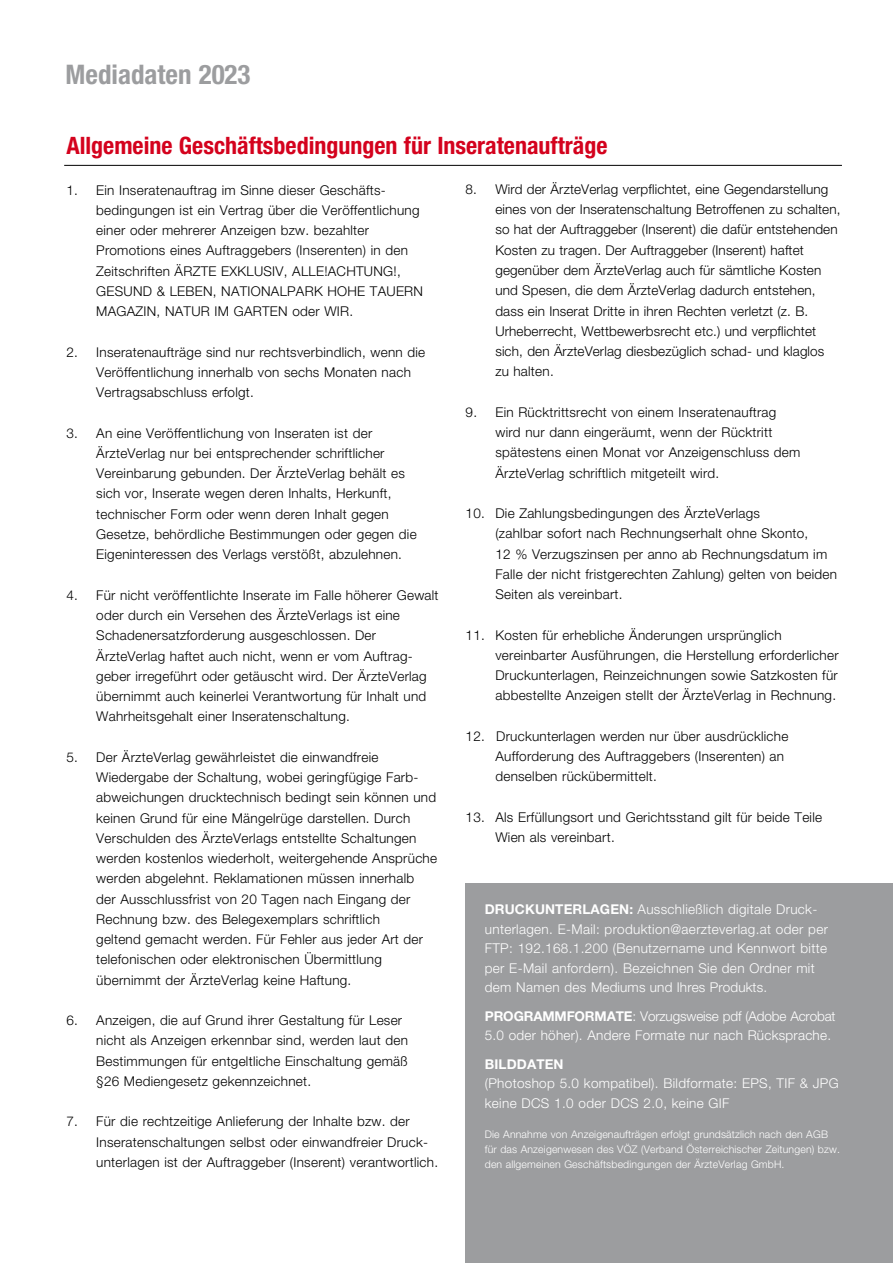
<style>
.page{position:relative;width:893px;height:1263px;background:#fff}
.page>*{position:absolute;margin:0;border:0;box-sizing:border-box;transform-origin:0 0}
.t1{font:700 condensed 27px "Helvetica Neue LT Std";color:#9c9d9f}
.t2{font:700 condensed 24px "Helvetica Neue LT Std";color:#d4021d}
.t3{font:300 13.5px/20.2px "Helvetica Neue LT Std";letter-spacing:.02em;color:#000}
.t4{font:300 13.5px/19.5px "Helvetica Neue LT Std";letter-spacing:.025em;color:#fff}
.t5{font:700 13.5px "Helvetica Neue LT Std";letter-spacing:.01em;color:#fff}
.t6{font:300 10.5px/15px "Helvetica Neue LT Std";letter-spacing:.015em;color:#fff}
.s1{font-weight:700}
</style>
<div class="page">
<div style="left:466px;top:884px;width:427px;height:379px;background:#9c9d9f"></div>
<hr style="left:64px;top:165px;width:778px;height:1px;background:#000">
<h1 class="t1" style="left:66px;top:64px;width:186px">Mediadaten 2023</h1>
<h2 class="t2" style="left:66px;top:136px;width:542px">Allgemeine Geschäftsbedingungen für Inseratenaufträge</h2>
<p class="t3" style="left:96px;top:180px;width:328px;text-indent:-30px">1. Ein Inseratenauftrag im Sinne dieser Geschäfts&shy;bedingungen ist ein Vertrag über die Veröffentlichung einer oder mehrerer Anzeigen bzw. bezahlter Promotions eines Auftraggebers (Inserenten) in den Zeitschriften ÄRZTE EXKLUSIV, ALLE!ACHTUNG!, GESUND &amp; LEBEN, NATIONALPARK HOHE TAUERN MAGAZIN, NATUR IM GARTEN oder WIR.</p>
<p class="t3" style="left:96px;top:342px;width:331px;text-indent:-30px">2. Inseratenaufträge sind nur rechtsverbindlich, wenn die<br>Veröffentlichung innerhalb von sechs Monaten nach<br>Vertragsabschluss erfolgt.</p>
<p class="t3" style="left:96px;top:423px;width:322px;text-indent:-30px">3. An eine Veröffentlichung von Inseraten ist der ÄrzteVerlag nur bei entsprechender schriftlicher Vereinbarung gebunden. Der ÄrzteVerlag behält es sich vor, Inserate wegen deren Inhalts, Herkunft, technischer Form oder wenn deren Inhalt gegen Gesetze, behördliche Bestimmungen oder gegen die Eigeninteressen des Verlags verstößt, abzulehnen.</p>
<p class="t3" style="left:96px;top:585px;width:344px;text-indent:-30px">4. Für nicht veröffentlichte Inserate im Falle höherer Gewalt oder durch ein Versehen des ÄrzteVerlags ist eine Schaden ersatzforderung ausgeschlossen. Der ÄrzteVerlag haftet auch nicht, wenn er vom Auftrag&shy;geber irre geführt oder getäuscht wird. Der ÄrzteVerlag übernimmt auch keinerlei Verantwortung für Inhalt und Wahrheitsgehalt einer Inseratenschaltung.</p>
<p class="t3" style="left:96px;top:747px;width:342px;text-indent:-30px">5. Der ÄrzteVerlag gewährleistet die einwandfreie Wiedergabe der Schaltung, wobei geringfügige Farb&shy;abweichungen drucktechnisch bedingt sein können und keinen Grund für eine Mängelrüge darstellen. Durch Verschulden des ÄrzteVerlags entstellte Schaltungen werden kostenlos wiederholt, weiter gehende Ansprüche werden abgelehnt. Reklamationen müssen innerhalb der Ausschluss frist von 20 Tagen nach Eingang der Rechnung bzw. des Beleg exemplars schriftlich<br>geltend gemacht werden. Für Fehler aus jeder Art der telefonischen oder elektronischen Übermittlung übernimmt der ÄrzteVerlag keine Haftung.</p>
<p class="t3" style="left:96px;top:1010px;width:313px;text-indent:-30px">6. Anzeigen, die auf Grund ihrer Gestaltung für Leser nicht als Anzeigen erkennbar sind, werden laut den Bestimmungen für entgeltliche Einschaltung gemäß §26 Mediengesetz gekennzeichnet.</p>
<p class="t3" style="left:96px;top:1111px;width:343px;text-indent:-30px">7. Für die rechtzeitige Anlieferung der Inhalte bzw. der<br>Inseratenschaltungen selbst oder einwand freier Druck&shy;unterlagen ist der Auftraggeber (Inserent) verantwortlich.</p>
<p class="t3" style="left:495px;top:179px;width:347px;text-indent:-30px">8. Wird der ÄrzteVerlag verpflichtet, eine Gegen darstellung eines von der Inseratenschaltung Betroffenen zu schalten, so hat der Auftraggeber (Inserent) die dafür entstehenden Kosten zu tragen. Der Auftraggeber (Inserent) haftet gegenüber dem ÄrzteVerlag auch für sämtliche Kosten und Spesen, die dem ÄrzteVerlag dadurch entstehen, dass ein Inserat Dritte in ihren Rechten verletzt (z. B.<br>Urheberrecht, Wett bewerbsrecht etc.) und verpflichtet sich, den ÄrzteVerlag diesbezüglich schad- und klaglos zu halten.</p>
<p class="t3" style="left:495px;top:402px;width:307px;text-indent:-30px">9. Ein Rücktrittsrecht von einem Inseratenauftrag wird nur dann eingeräumt, wenn der Rücktritt spätestens einen Monat vor Anzeigenschluss dem ÄrzteVerlag schriftlich mitgeteilt wird.</p>
<p class="t3" style="left:495px;top:503px;width:343px;text-indent:-30px">10. Die Zahlungsbedingungen des ÄrzteVerlags<br>(zahlbar sofort nach Rechnungserhalt ohne Skonto,<br>12 % Verzugszinsen per anno ab Rechnungsdatum im Falle der nicht fristgerechten Zahlung) gelten von beiden Seiten als vereinbart.</p>
<p class="t3" style="left:495px;top:625px;width:345px;text-indent:-30px">11. Kosten für erhebliche Änderungen ursprünglich vereinbarter Ausführungen, die Herstellung erforderlicher Druckunterlagen, Reinzeichnungen sowie Satzkosten für abbestellte Anzeigen stellt der ÄrzteVerlag in Rechnung.</p>
<p class="t3" style="left:495px;top:726px;width:295px;text-indent:-30px">12. Druckunterlagen werden nur über ausdrückliche<br>Aufforderung des Auftraggebers (Inserenten) an denselben rückübermittelt.</p>
<p class="t3" style="left:495px;top:807px;width:328px;text-indent:-30px">13. Als Erfüllungsort und Gerichtsstand gilt für beide Teile<br>Wien als vereinbart.</p>
<p class="t4" style="left:485px;top:900px;width:345px"><span class="s1">DRUCKUNTERLAGEN:</span> Ausschließlich digitale Druck&shy;unterlagen. E-Mail: produktion@aerzteverlag.at oder per FTP: 192.168.1.200 (Benutzername und Kennwort bitte per E-Mail anfordern). Bezeichnen Sie den Ordner mit dem Namen des Mediums und Ihres Produkts.</p>
<p class="t4" style="left:485px;top:1006px;width:352px"><span class="s1">PROGRAMMFORMATE</span>: Vorzugsweise pdf (Adobe Acrobat<br>5.0 oder höher). Andere Formate nur nach Rücksprache.</p>
<p class="t5" style="left:485px;top:1056px;width:80px">BILDDATEN</p>
<p class="t4" style="left:485px;top:1074px;width:355px">(Photoshop 5.0 kompatibel). Bildformate: EPS, TIF &amp; JPG keine DCS 1.0 oder DCS 2.0, keine GIF</p>
<p class="t6" style="left:485px;top:1126px;width:357px">Die Annahme von Anzeigenaufträgen erfolgt grundsätzlich nach den AGB für das Anzeigenwesen des VÖZ (Verband Österreichischer Zeitungen) bzw. den allgemeinen Geschäftsbedingungen der ÄrzteVerlag GmbH.</p>
</div>
